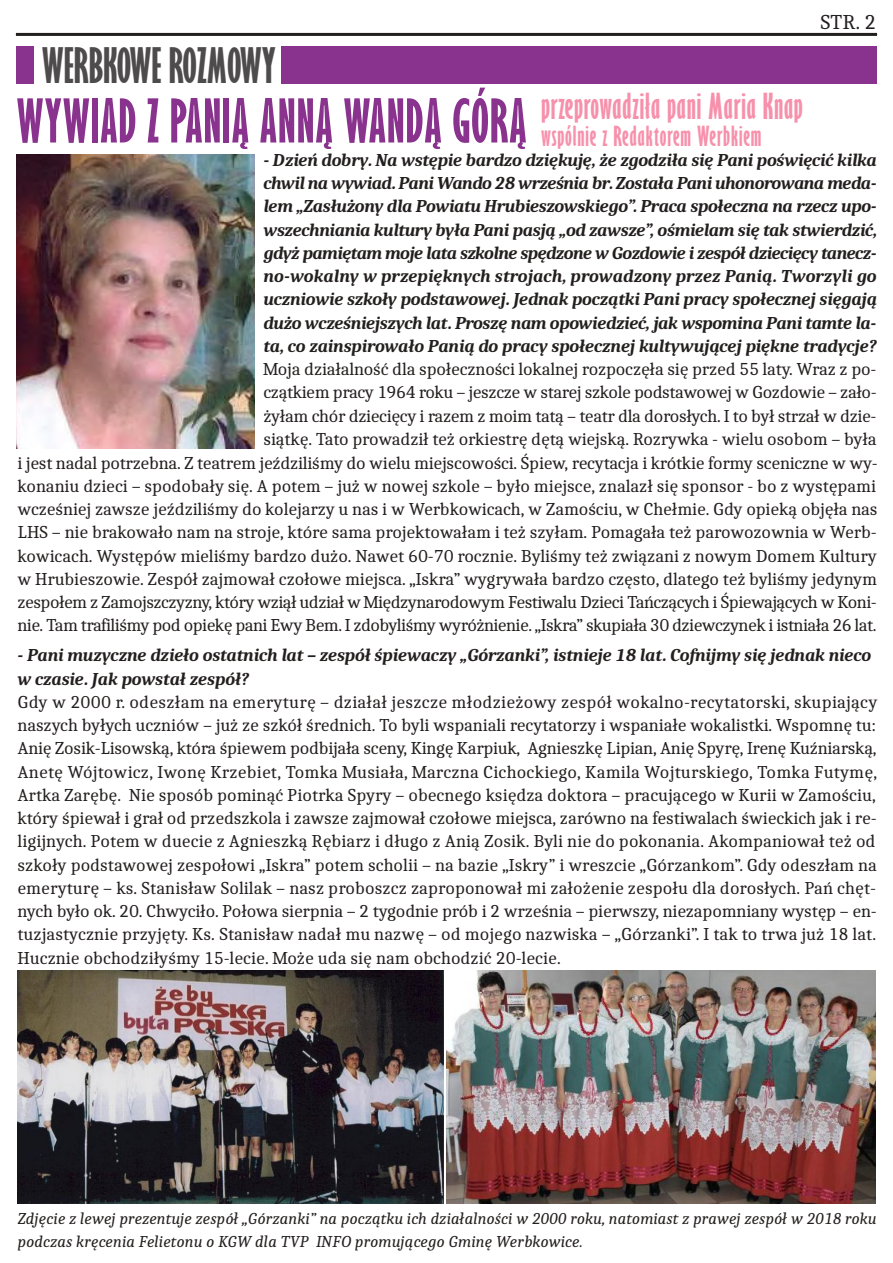
<style>
.page{position:relative;width:893px;height:1263px;background:#fff}
.page>*{position:absolute;margin:0;border:0;box-sizing:border-box;transform-origin:0 0}
.t1{font:700 extra-condensed 55.5px "Gill Sans";letter-spacing:.015em;color:#89338e}
.t2{font:700 extra-condensed 45px "Gill Sans";color:#4e4b4c}
.t3{font:700 extra-condensed 33px "Gill Sans";letter-spacing:.025em;color:#f790ab}
.t4{font:700 extra-condensed 25.5px "Gill Sans";letter-spacing:.035em;color:#f790ab}
.t5{font:21px "Caladea";color:#241f1f}
.t6{font:18px/23.2px "Caladea";letter-spacing:-.01em;color:#241f1f;text-align:justify}
.t7{font:italic 700 18px/23.2px "Caladea";letter-spacing:-.005em;color:#241f1f;text-align:justify}
.t8{font:italic 16.5px/23.2px "Caladea";color:#241f1f}
</style>
<div class="page">
<hr style="left:16px;top:33px;width:861px;height:3px;background:#241f1f">
<div style="left:16px;top:46px;width:18px;height:38px;background:#89338e"></div>
<div style="left:281px;top:46px;width:596px;height:38px;background:#89338e"></div>
<img style="left:447px;top:970px;width:429px;height:234px">
<img style="left:17px;top:970px;width:426px;height:234px">
<img style="left:16px;top:154px;width:238px;height:295px">
<h2 class="t2" style="left:42px;top:38px;width:236px">WERBKOWE ROZMOWY</h2>
<h1 class="t1" style="left:16px;top:87px;width:512px">WYWIAD Z PANIĄ ANNĄ WANDĄ GÓRĄ</h1>
<h3 class="t3" style="left:541px;top:86px;width:263px">przeprowadziła pani Maria Knap</h3>
<h3 class="t4" style="left:541px;top:120px;width:222px">wspólnie z Redaktorem Werbkiem</h3>
<p class="t5" style="left:820px;top:10px;width:58px">STR. 2</p>
<p class="t7" style="left:263px;top:148px;width:615px">- Dzień dobry. Na wstępie bardzo dziękuję, że zgodziła się Pani poświęcić kilka chwil na wywiad. Pani Wando 28 września br. Została Pani uhonorowana meda&shy;lem „Zasłużony dla Powiatu Hrubieszowskiego”. Praca społeczna na rzecz upo&shy;wszechniania kultury była Pani pasją „od zawsze”, ośmielam się tak stwierdzić, gdyż pamiętam moje lata szkolne spędzone w Gozdowie i zespół dziecięcy tanecz&shy;no-wokalny w przepięknych strojach, prowadzony przez Panią. Tworzyli go uczniowie szkoły podstawowej. Jednak początki Pani pracy społecznej sięgają dużo wcześniejszych lat. Proszę nam opowiedzieć, jak wspomina Pani tamte la&shy;ta, co zainspirowało Panią do pracy społecznej kultywującej piękne tradycje?</p>
<p class="t6" style="left:263px;top:357px;width:615px">Moja działalność dla społeczności lokalnej rozpoczęła się przed 55 laty. Wraz z po&shy;czątkiem pracy 1964 roku – jeszcze w starej szkole podstawowej w Gozdowie – zało&shy;żyłam chór dziecięcy i razem z moim tatą – teatr dla dorosłych. I to był strzał w dzie&shy;siątkę. Tato prowadził też orkiestrę dętą wiejską. Rozrywka - wielu osobom – była</p>
<p class="t6" style="left:17px;top:450px;width:862px">i jest nadal potrzebna. Z teatrem jeździliśmy do wielu miejscowości. Śpiew, recytacja i krótkie formy sceniczne w wy&shy;konaniu dzieci – spodobały się. A potem – już w nowej szkole – było miejsce, znalazł się sponsor - bo z występami wcześniej zawsze jeździliśmy do kolejarzy u nas i w Werbkowicach, w Zamościu, w Chełmie. Gdy opieką objęła nas LHS – nie brakowało nam na stroje, które sama projektowałam i też szyłam. Pomagała też parowozownia w Werb&shy;kowicach. Występów mieliśmy bardzo dużo. Nawet 60-70 rocznie. Byliśmy też związani z nowym Domem Kultury w Hrubieszowie. Zespół zajmował czołowe miejsca. „Iskra” wygrywała bardzo często, dlatego też byliśmy jedynym zespołem z Zamojszczyzny, który wziął udział w Międzynarodowym Festiwalu Dzieci Tańczących i Śpiewających w Koni&shy;nie. Tam trafiliśmy pod opiekę pani Ewy Bem. I zdobyliśmy wyróżnienie. „Iskra” skupiała 30 dziewczynek i istniała 26 lat.</p>
<p class="t7" style="left:17px;top:643px;width:855px">- Pani muzyczne dzieło ostatnich lat – zespół śpiewaczy „Górzanki”, istnieje 18 lat. Cofnijmy się jednak nieco w czasie. Jak powstał zespół?</p>
<p class="t6" style="left:17px;top:690px;width:862px">Gdy w 2000 r. odeszłam na emeryturę – działał jeszcze młodzieżowy zespół wokalno-recytatorski, skupiający naszych byłych uczniów – już ze szkół średnich. To byli wspaniali recytatorzy i wspaniałe wokalistki. Wspomnę tu:<br>Anię Zosik-Lisowską, która śpiewem podbijała sceny, Kingę Karpiuk, Agnieszkę Lipian, Anię Spyrę, Irenę Kuźniarską, Anetę Wójtowicz, Iwonę Krzebiet, Tomka Musiała, Marczna Cichockiego, Kamila Wojturskiego, Tomka Futymę, Artka Zarębę. Nie sposób pominąć Piotrka Spyry – obecnego księdza doktora – pracującego w Kurii w Zamościu, który śpiewał i grał od przedszkola i zawsze zajmował czołowe miejsca, zarówno na festiwalach świeckich jak i re&shy;ligijnych. Potem w duecie z Agnieszką Rębiarz i długo z Anią Zosik. Byli nie do pokonania. Akompaniował też od szkoły podstawowej zespołowi „Iskra” potem scholii – na bazie „Iskry” i wreszcie „Górzankom”. Gdy odeszłam na emeryturę – ks. Stanisław Solilak – nasz proboszcz zaproponował mi założenie zespołu dla dorosłych. Pań chęt&shy;nych było ok. 20. Chwyciło. Połowa sierpnia – 2 tygodnie prób i 2 września – pierwszy, niezapomniany występ – en&shy;tuzjastycznie przyjęty. Ks. Stanisław nadał mu nazwę – od mojego nazwiska – „Górzanki”. I tak to trwa już 18 lat.<br>Hucznie obchodziłyśmy 15-lecie. Może uda się nam obchodzić 20-lecie.</p>
<p class="t8" style="left:17px;top:1206px;width:861px">Zdjęcie z lewej prezentuje zespół „Górzanki” na początku ich działalności w 2000 roku, natomiast z prawej zespół w 2018 roku podczas kręcenia Felietonu o KGW dla TVP INFO promującego Gminę Werbkowice.</p>
</div>
